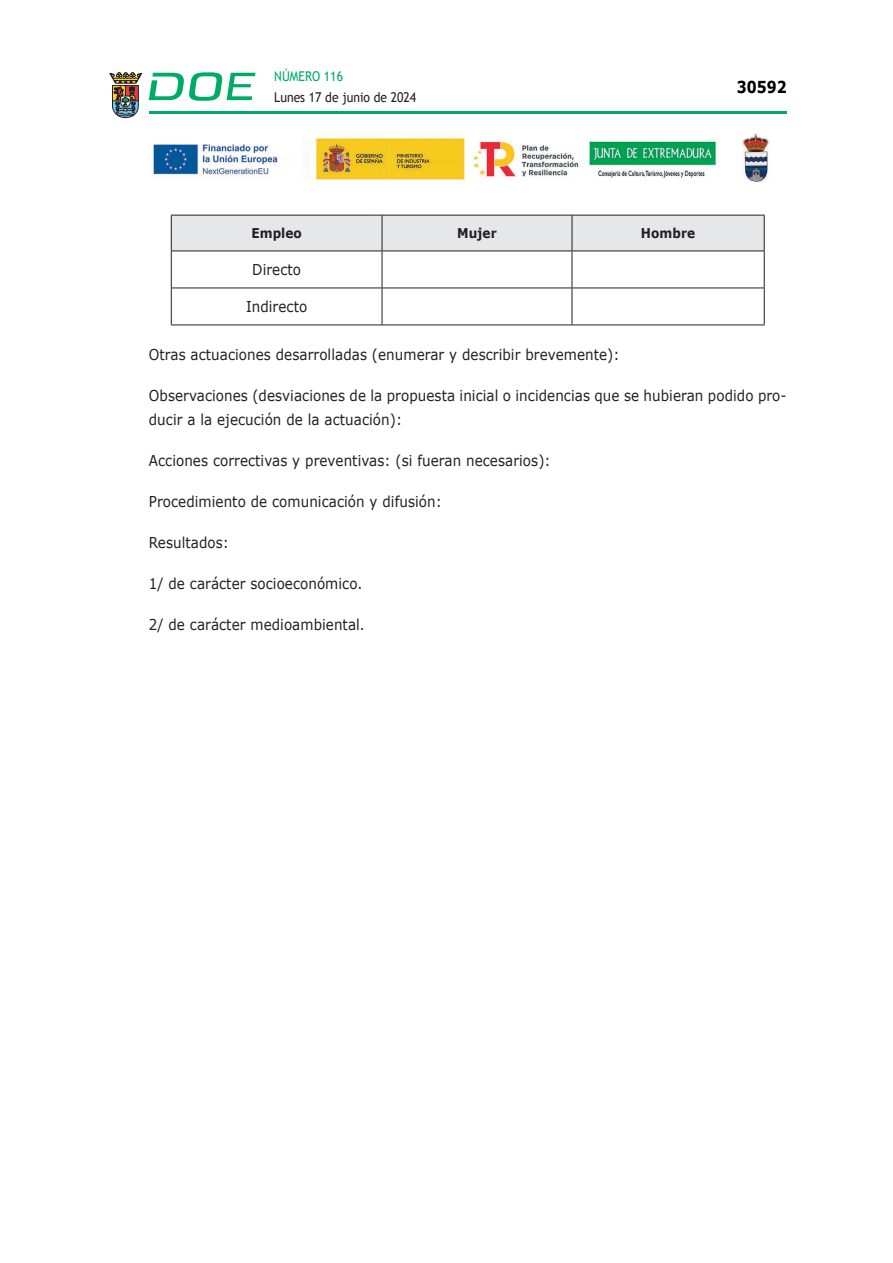
<style>
.page{position:relative;width:893px;height:1263px;background:#fff}
.page>*{position:absolute;margin:0;border:0;box-sizing:border-box;transform-origin:0 0}
.t1{font:700 16.5px "Verdana";color:#000;scale:.85 1}
.CUERPO_DE_TEXTO{font:15px/24px "Verdana";letter-spacing:.005em;color:#231f20;scale:.9 1}
.t2{font:13.5px "Trebuchet MS";color:#231f20;scale:.9 1}
.TABLATITULO{font:700 13.5px "Verdana";letter-spacing:.005em;color:#231f20;scale:.9 1}
.t3{font:13.5px "Trebuchet MS";color:#00ab67;scale:.9 1}
</style>
<div class="page">
<hr style="left:149px;top:111px;width:638px;height:3px;background:#00ab66">
<svg style="left:109px;top:72px;width:33px;height:46px"></svg>
<svg style="left:149px;top:72px;width:106px;height:29px"></svg>
<div style="left:172px;top:216px;width:592px;height:35px;background:#e6e7e9"></div>
<hr style="left:171px;top:215px;width:211px;height:1px;background:#231f20">
<hr style="left:382px;top:215px;width:190px;height:1px;background:#231f20">
<hr style="left:572px;top:215px;width:193px;height:1px;background:#231f20">
<hr style="left:171px;top:251px;width:211px;height:1px;background:#231f20">
<hr style="left:382px;top:251px;width:190px;height:1px;background:#231f20">
<hr style="left:572px;top:251px;width:193px;height:1px;background:#231f20">
<hr style="left:171px;top:288px;width:211px;height:1px;background:#231f20">
<hr style="left:382px;top:288px;width:190px;height:1px;background:#231f20">
<hr style="left:572px;top:288px;width:193px;height:1px;background:#231f20">
<hr style="left:171px;top:325px;width:211px;height:1px;background:#231f20">
<hr style="left:382px;top:325px;width:190px;height:1px;background:#231f20">
<hr style="left:572px;top:325px;width:193px;height:1px;background:#231f20">
<hr style="left:171px;top:215px;width:1px;height:36px;background:#231f20">
<hr style="left:171px;top:251px;width:1px;height:37px;background:#231f20">
<hr style="left:171px;top:288px;width:1px;height:37px;background:#231f20">
<hr style="left:382px;top:215px;width:1px;height:36px;background:#231f20">
<hr style="left:572px;top:215px;width:1px;height:36px;background:#231f20">
<hr style="left:764px;top:215px;width:1px;height:36px;background:#231f20">
<hr style="left:382px;top:251px;width:1px;height:37px;background:#231f20">
<hr style="left:572px;top:251px;width:1px;height:37px;background:#231f20">
<hr style="left:764px;top:251px;width:1px;height:37px;background:#231f20">
<hr style="left:382px;top:288px;width:1px;height:37px;background:#231f20">
<hr style="left:572px;top:288px;width:1px;height:37px;background:#231f20">
<hr style="left:764px;top:288px;width:1px;height:37px;background:#231f20">
<img style="left:153px;top:133px;width:618px;height:49px">
<p class="t3" style="left:274px;top:67px;width:78px">NÚMERO 116</p>
<p class="t2" style="left:274px;top:88px;width:159px">Lunes 17 de junio de 2024</p>
<p class="t1" style="left:737px;top:75px;width:60px">30592</p>
<p class="TABLATITULO" style="left:251px;top:224px;width:58px">Empleo</p>
<p class="TABLATITULO" style="left:457px;top:224px;width:45px">Mujer</p>
<p class="TABLATITULO" style="left:641px;top:224px;width:62px">Hombre</p>
<p class="CUERPO_DE_TEXTO" style="left:252px;top:258px;width:56px">Directo</p>
<p class="CUERPO_DE_TEXTO" style="left:246px;top:295px;width:70px">Indirecto</p>
<p class="CUERPO_DE_TEXTO" style="left:149px;top:343px;width:525px">Otras actuaciones desarrolladas (enumerar y describir brevemente):</p>
<p class="CUERPO_DE_TEXTO" style="left:149px;top:384px;width:710px">Observaciones (desviaciones de la propuesta inicial o incidencias que se hubieran podido pro&shy;ducir a la ejecución de la actuación):</p>
<p class="CUERPO_DE_TEXTO" style="left:149px;top:449px;width:448px">Acciones correctivas y preventivas: (si fueran necesarios):</p>
<p class="CUERPO_DE_TEXTO" style="left:149px;top:490px;width:327px">Procedimiento de comunicación y difusión:</p>
<p class="CUERPO_DE_TEXTO" style="left:149px;top:531px;width:91px">Resultados:</p>
<p class="CUERPO_DE_TEXTO" style="left:149px;top:572px;width:239px">1/ de carácter socioeconómico.</p>
<p class="CUERPO_DE_TEXTO" style="left:149px;top:613px;width:242px">2/ de carácter medioambiental.</p>
</div>
